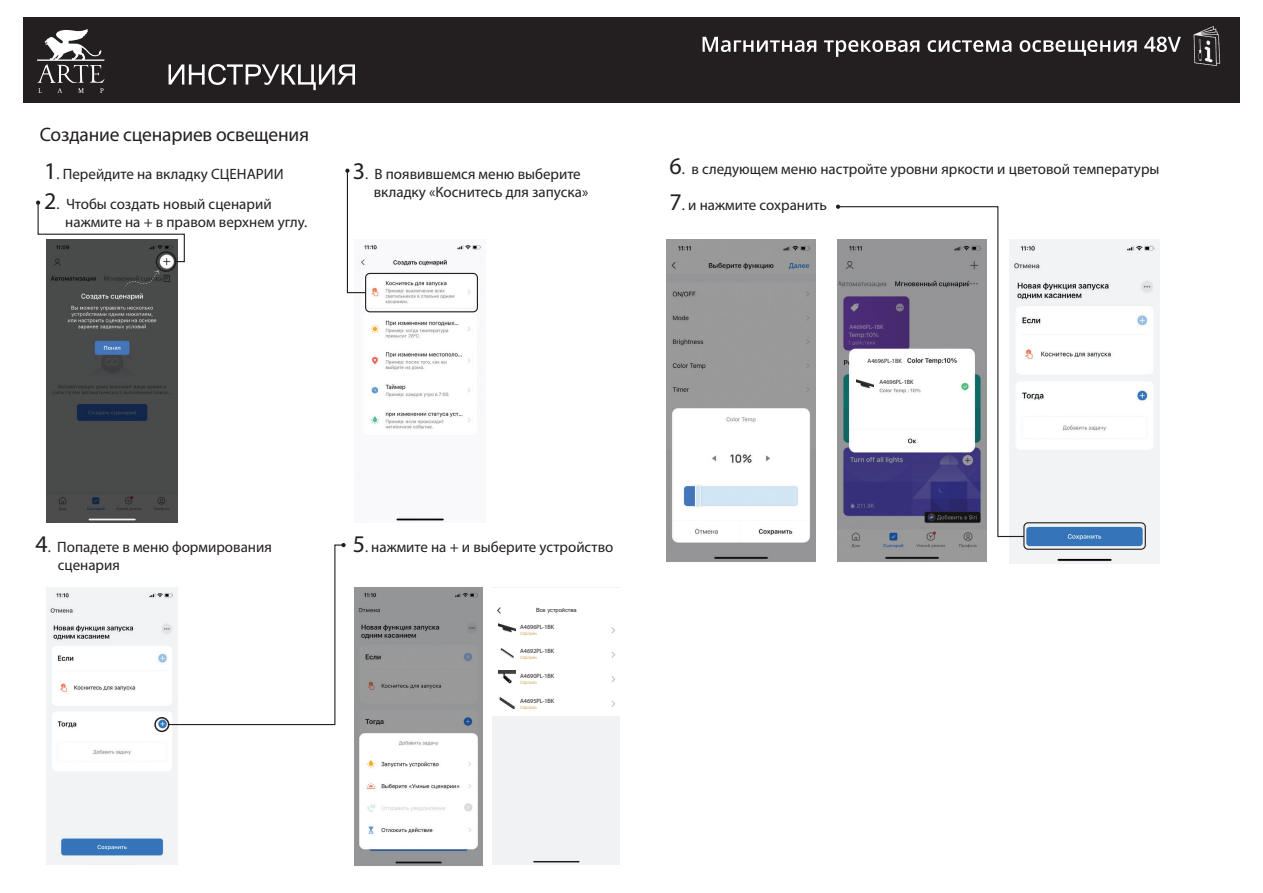
<style>
.page{position:relative;width:1263px;height:893px;background:#fff}
.page>*{position:absolute;margin:0;border:0;box-sizing:border-box;transform-origin:0 0}
.t1{font:19.5px "Myriad Pro";letter-spacing:-.01em;color:#231f20}
.t2{font:15px/18px "Myriad Pro";color:#231f20}
.t3{font:6.15px "Myriad Pro";color:#231f20}
.t4{font:6.15px "Myriad Pro";color:#978aaa}
.t5{font:5.7px "Arial";color:#231f20}
.t6{font:4.35px "Arial";color:#d2ab62}
.s1{font-size:24px}
</style>
<div class="page">
<img style="left:47px;top:588px;width:130px;height:277px">
<img style="left:354px;top:588px;width:129px;height:277px">
<img style="left:838px;top:538px;width:149px;height:23px">
<img style="left:667px;top:239px;width:149px;height:322px">
<img style="left:47px;top:263px;width:130px;height:259px">
<img style="left:365px;top:245px;width:117px;height:277px">
<img style="left:1009px;top:239px;width:150px;height:325px">
<div style="left:492px;top:588px;width:128px;height:277px;background:#f0f2f3"></div>
<div style="left:23px;top:17px;width:1217px;height:85px;background:#231f20"></div>
<svg style="left:37px;top:29px;width:67px;height:64px"></svg>
<svg style="left:169px;top:64px;width:186px;height:26px"></svg>
<img style="left:1195px;top:27px;width:25px;height:38px">
<div style="left:1192px;top:24px;width:31px;height:44px;border:2px solid #231f20"></div>
<svg style="left:702px;top:37px;width:114px;height:15px"></svg>
<svg style="left:824px;top:40px;width:95px;height:17px"></svg>
<svg style="left:928px;top:40px;width:83px;height:12px"></svg>
<svg style="left:1020px;top:40px;width:117px;height:16px"></svg>
<svg style="left:1144px;top:37px;width:37px;height:15px"></svg>
<svg style="left:36px;top:201px;width:149px;height:62px"></svg>
<svg style="left:345px;top:169px;width:22px;height:125px"></svg>
<svg style="left:168px;top:543px;width:178px;height:183px"></svg>
<div style="left:365px;top:273px;width:113px;height:39px;border:1px solid #231f20;border-radius:4px"></div>
<svg style="left:837px;top:206px;width:188px;height:332px"></svg>
<svg style="left:836px;top:205px;width:4px;height:4px"></svg>
<div style="left:492px;top:588px;width:128px;height:128px;background:#fff"></div>
<svg style="left:497px;top:607px;width:4px;height:7px"></svg>
<svg style="left:611px;top:627px;width:4px;height:7px"></svg>
<svg style="left:611px;top:651px;width:4px;height:7px"></svg>
<svg style="left:611px;top:676px;width:4px;height:7px"></svg>
<svg style="left:611px;top:700px;width:4px;height:7px"></svg>
<img style="left:499px;top:623px;width:17px;height:10px">
<img style="left:499px;top:697px;width:16px;height:13px">
<img style="left:499px;top:671px;width:17px;height:13px">
<img style="left:500px;top:648px;width:14px;height:11px">
<hr style="left:534px;top:861px;width:45px;height:1px;background:#231f20">
<div style="left:858px;top:375px;width:16px;height:20px;background:#fff"></div>
<div style="left:878px;top:378px;width:46px;height:8px;background:#fff"></div>
<img style="left:857px;top:378px;width:17px;height:17px">
<div style="left:864px;top:354px;width:42px;height:16px;background:#fff"></div>
<div style="left:156px;top:251px;width:20px;height:21px;border:2px solid #231f20;border-radius:50%"></div>
<div style="left:154px;top:717px;width:15px;height:15px;border:2px solid #231f20;border-radius:50%"></div>
<div style="left:1023px;top:522px;width:123px;height:28px;border:1px solid #231f20;border-radius:4px"></div>
<h1 class="t1" style="left:40px;top:123px;width:271px">Создание сценариев освещения</h1>
<p class="t2" style="left:44px;top:164px;width:241px"><span class="s1">1</span>. Перейдите на вкладку СЦЕНАРИИ</p>
<p class="t2" style="left:65px;top:195px;width:243px;text-indent:-21px"><span class="s1">2</span>. Чтобы создать новый сценарий нажмите на + в правом верхнем углу.</p>
<p class="t2" style="left:374px;top:164px;width:216px;text-indent:-21px"><span class="s1">3</span>. В появившемся меню выберите вкладку «Коснитесь для запуска»</p>
<p class="t2" style="left:670px;top:160px;width:491px"><span class="s1">6</span>. в следующем меню настройте уровни яркости и цветовой температуры</p>
<p class="t2" style="left:670px;top:196px;width:159px"><span class="s1">7</span>. и нажмите сохранить</p>
<p class="t4" style="left:849px;top:323px;width:36px">А4696PL-1BK</p>
<p class="t3" style="left:868px;top:357px;width:36px">А4696PL-1BK</p>
<p class="t3" style="left:879px;top:378px;width:36px">А4696PL-1BK</p>
<p class="t2" style="left:58px;top:538px;width:216px;text-indent:-22px"><span class="s1">4</span>. Попадете в меню формирования сценария</p>
<p class="t2" style="left:353px;top:538px;width:262px"><span class="s1">5</span>. нажмите на + и выберите устройство</p>
<p class="t5" style="left:536px;top:606px;width:42px">Все устройства</p>
<p class="t3" style="left:520px;top:623px;width:36px">А4696PL-1BK</p>
<p class="t6" style="left:520px;top:630px;width:18px">Офлайн</p>
<p class="t3" style="left:520px;top:647px;width:36px">A4692PL-1BK</p>
<p class="t6" style="left:520px;top:654px;width:18px">Офлайн</p>
<p class="t3" style="left:520px;top:672px;width:36px">A4690PL-1BK</p>
<p class="t6" style="left:520px;top:679px;width:18px">Офлайн</p>
<p class="t3" style="left:520px;top:697px;width:36px">A4695PL-1BK</p>
<p class="t6" style="left:520px;top:704px;width:18px">Офлайн</p>
</div>
